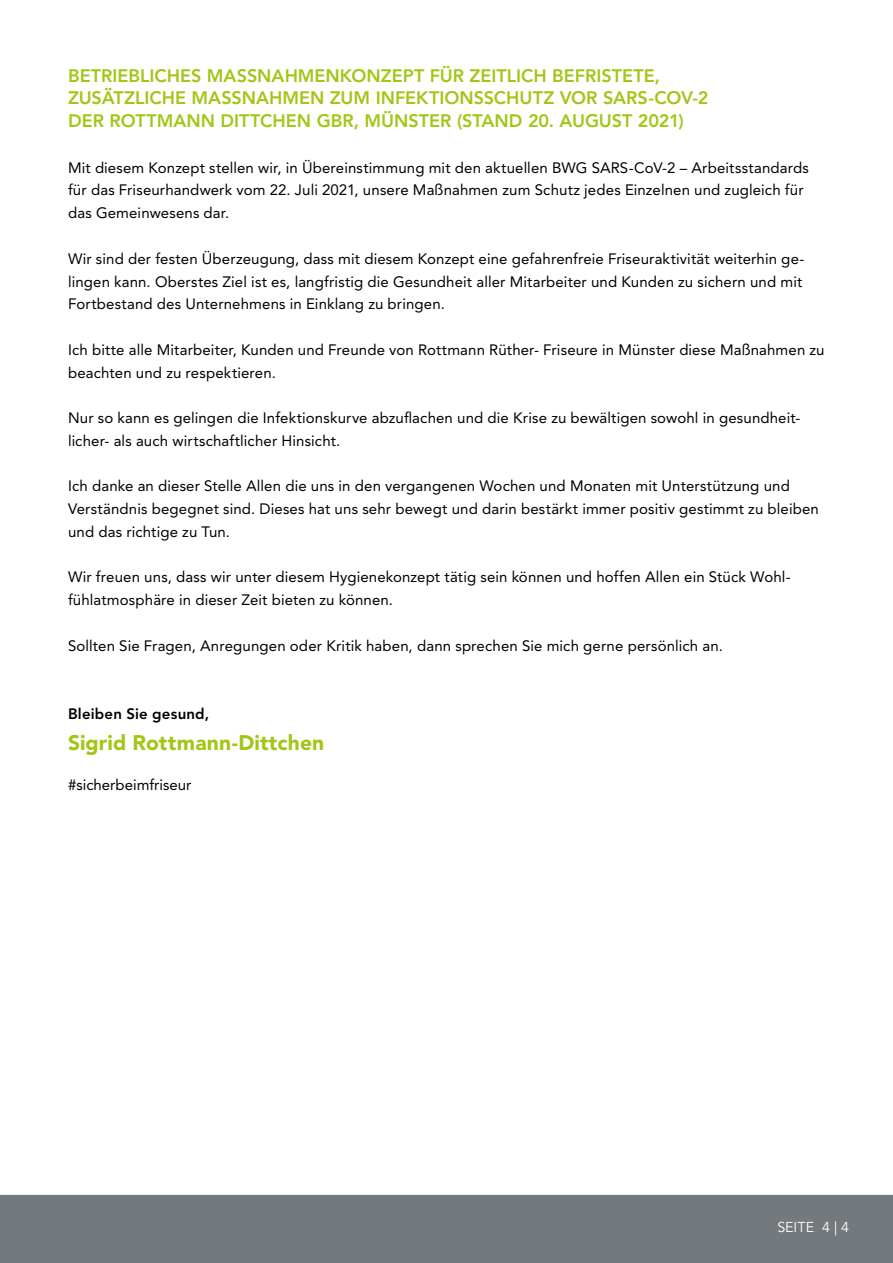
<style>
.page{position:relative;width:893px;height:1263px;background:#fff}
.page>*{position:absolute;margin:0;border:0;box-sizing:border-box;transform-origin:0 0}
.t1{font:900 21px "Avenir LT Std";letter-spacing:.005em;color:#a2c617}
.t2{font:800 18px/22.8px "Avenir LT Std";color:#a2c617}
.t3{font:15px/22.8px "Avenir LT Std";letter-spacing:.01em;color:#000}
.t4{font:800 15px "Avenir LT Std";letter-spacing:.015em;color:#000}
.t5{font:14.25px "Avenir LT Std";color:#fff}
</style>
<div class="page">
<div style="left:0;top:1195px;width:893px;height:68px;background:#73797c"></div>
<p class="t2" style="left:68px;top:64px;width:642px">BETRIEBLICHES MASSNAHMENKONZEPT FÜR ZEITLICH BEFRISTETE,<br>ZUSÄTZLICHE MASSNAHMEN ZUM INFEKTIONSSCHUTZ VOR SARS-COV-2<br>DER ROTTMANN DITTCHEN GBR, MÜNSTER (STAND 20. AUGUST 2021)</p>
<p class="t3" style="left:68px;top:156px;width:742px">Mit diesem Konzept stellen wir, in Übereinstimmung mit den aktuellen BWG SARS-CoV-2 – Arbeitsstandards für das Friseurhandwerk vom 22. Juli 2021, unsere Maßnahmen zum Schutz jedes Einzelnen und zugleich für das Gemeinwesens dar.</p>
<p class="t3" style="left:68px;top:247px;width:738px">Wir sind der festen Überzeugung, dass mit diesem Konzept eine gefahrenfreie Friseuraktivität weiterhin ge&shy;lingen kann. Oberstes Ziel ist es, langfristig die Gesundheit aller Mitarbeiter und Kunden zu sichern und mit<br>Fortbestand des Unternehmens in Einklang zu bringen.</p>
<p class="t3" style="left:68px;top:338px;width:758px">Ich bitte alle Mitarbeiter, Kunden und Freunde von Rottmann Rüther- Friseure in Münster diese Maßnahmen zu beachten und zu respektieren.</p>
<p class="t3" style="left:68px;top:407px;width:734px">Nur so kann es gelingen die Infektionskurve abzuflachen und die Krise zu bewältigen sowohl in gesundheit&shy;licher- als auch wirtschaftlicher Hinsicht.</p>
<p class="t3" style="left:68px;top:475px;width:752px">Ich danke an dieser Stelle Allen die uns in den vergangenen Wochen und Monaten mit Unterstützung und<br>Verständnis begegnet sind. Dieses hat uns sehr bewegt und darin bestärkt immer positiv gestimmt zu bleiben und das richtige zu Tun.</p>
<p class="t3" style="left:68px;top:566px;width:724px">Wir freuen uns, dass wir unter diesem Hygienekonzept tätig sein können und hoffen Allen ein Stück Wohl&shy;fühlatmosphäre in dieser Zeit bieten zu können.</p>
<p class="t3" style="left:68px;top:634px;width:656px">Sollten Sie Fragen, Anregungen oder Kritik haben, dann sprechen Sie mich gerne persönlich an.</p>
<p class="t4" style="left:68px;top:705px;width:143px">Bleiben Sie gesund,</p>
<h1 class="t1" style="left:68px;top:730px;width:258px">Sigrid Rottmann-Dittchen</h1>
<p class="t3" style="left:68px;top:774px;width:125px">#sicherbeimfriseur</p>
<p class="t5" style="left:777px;top:1219px;width:73px">SEITE 4 | 4</p>
</div>
